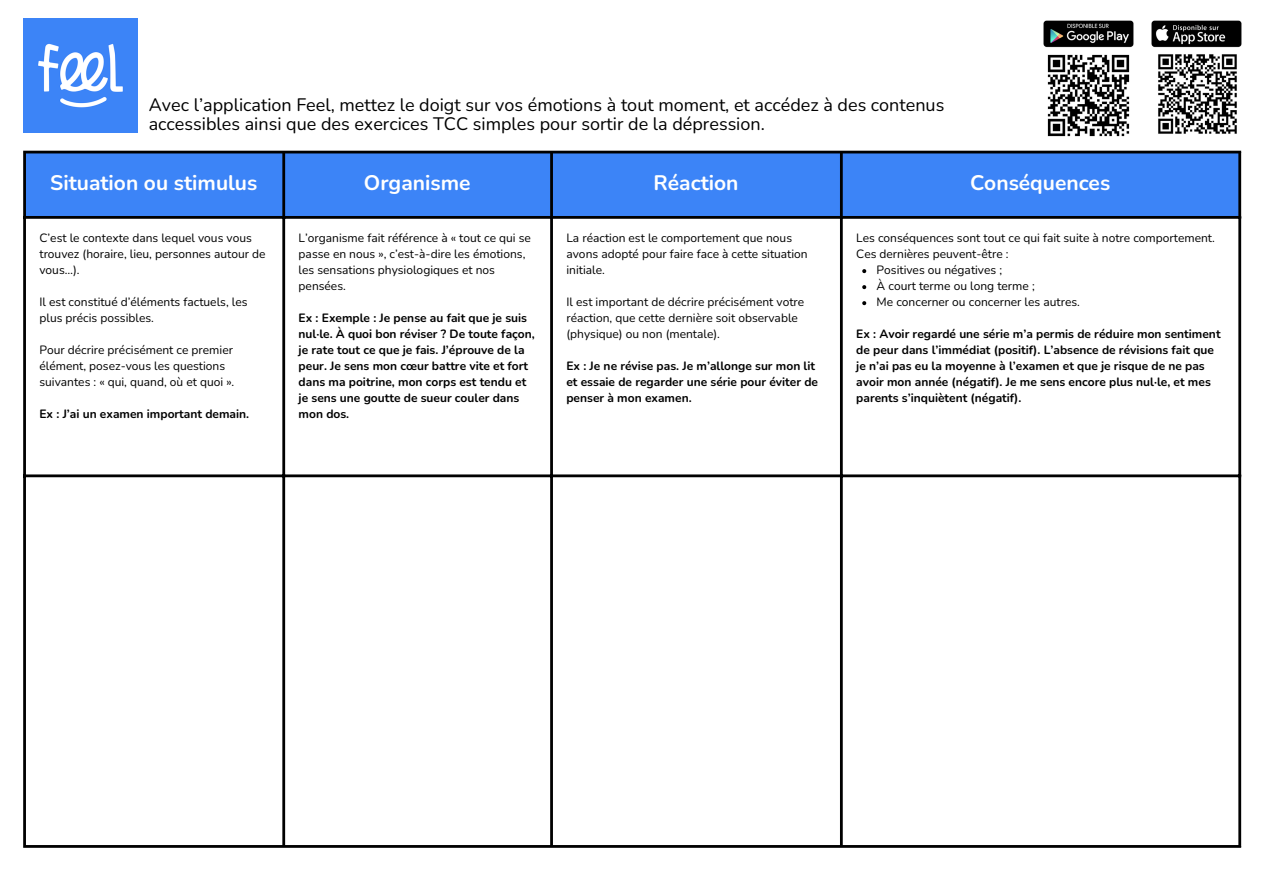
<style>
.page{position:relative;width:1263px;height:894px;background:#fff}
.page>*{position:absolute;margin:0;border:0;box-sizing:border-box;transform-origin:0 0}
.t1{font:700 21px "Nunito";color:#fff}
.t2{font:18px/19.2px "Nunito";color:#000}
.t3{font:12px/16px "Nunito";color:#000}
.t4{font:700 12px/16px "Nunito";color:#000}
</style>
<div class="page">
<div style="left:26px;top:153px;width:1212px;height:63px;background:#3c84f7"></div>
<svg style="left:862px;top:269px;width:4px;height:4px"></svg>
<svg style="left:862px;top:285px;width:4px;height:4px"></svg>
<svg style="left:862px;top:301px;width:4px;height:4px"></svg>
<hr style="left:23px;top:153px;width:3px;height:691px;background:#000">
<hr style="left:282px;top:153px;width:3px;height:691px;background:#000">
<hr style="left:550px;top:153px;width:3px;height:691px;background:#000">
<hr style="left:840px;top:153px;width:3px;height:691px;background:#000">
<hr style="left:1238px;top:153px;width:3px;height:691px;background:#000">
<hr style="left:23px;top:151px;width:1218px;height:2px;background:#000">
<hr style="left:23px;top:216px;width:1218px;height:3px;background:#000">
<hr style="left:23px;top:474px;width:1218px;height:3px;background:#000">
<hr style="left:23px;top:844px;width:1218px;height:3px;background:#000">
<img style="left:23px;top:18px;width:115px;height:115px">
<img style="left:1047px;top:54px;width:83px;height:83px">
<img style="left:1158px;top:54px;width:79px;height:80px">
<img style="left:1043px;top:20px;width:90px;height:28px">
<img style="left:1152px;top:20px;width:90px;height:28px">
<p class="t2" style="left:149px;top:95px;width:797px">Avec l’application Feel, mettez le doigt sur vos émotions à tout moment, et accédez à des contenus accessibles ainsi que des exercices TCC simples pour sortir de la dépression.</p>
<p class="t1" style="left:50px;top:169px;width:209px">Situation ou stimulus</p>
<h1 class="t1" style="left:364px;top:169px;width:108px">Organisme</h1>
<p class="t1" style="left:653px;top:169px;width:86px">Réaction</p>
<p class="t1" style="left:970px;top:169px;width:142px">Conséquences</p>
<p class="t3" style="left:39px;top:230px;width:228px">C’est le contexte dans lequel vous vous trouvez (horaire, lieu, personnes autour de vous…).</p>
<p class="t3" style="left:39px;top:294px;width:210px">Il est constitué d’éléments factuels, les plus précis possibles.</p>
<p class="t3" style="left:39px;top:342px;width:196px">Pour décrire précisément ce premier élément, posez-vous les questions suivantes : « qui, quand, où et quoi ».</p>
<p class="t4" style="left:39px;top:406px;width:211px">Ex : J’ai un examen important demain.</p>
<p class="t3" style="left:299px;top:230px;width:234px">L’organisme fait référence à « tout ce qui se passe en nous », c’est-à-dire les émotions, les sensations physiologiques et nos pensées.</p>
<p class="t4" style="left:299px;top:310px;width:238px">Ex : Exemple : Je pense au fait que je suis nul·le. À quoi bon réviser ? De toute façon, je rate tout ce que je fais. J’éprouve de la peur. Je sens mon cœur battre vite et fort dans ma poitrine, mon corps est tendu et je sens une goutte de sueur couler dans mon dos.</p>
<p class="t3" style="left:566px;top:230px;width:243px">La réaction est le comportement que nous avons adopté pour faire face à cette situation initiale.</p>
<p class="t3" style="left:566px;top:294px;width:239px">Il est important de décrire précisément votre réaction, que cette dernière soit observable (physique) ou non (mentale).</p>
<p class="t4" style="left:566px;top:358px;width:253px">Ex : Je ne révise pas. Je m’allonge sur mon lit et essaie de regarder une série pour éviter de penser à mon examen.</p>
<p class="t3" style="left:856px;top:230px;width:360px">Les conséquences sont tout ce qui fait suite à notre comportement.<br>Ces dernières peuvent-être :</p>
<p class="t3" style="left:877px;top:262px;width:127px">Positives ou négatives ;</p>
<p class="t3" style="left:877px;top:278px;width:160px">À court terme ou long terme ;</p>
<p class="t3" style="left:877px;top:294px;width:205px">Me concerner ou concerner les autres.</p>
<p class="t4" style="left:856px;top:326px;width:366px">Ex : Avoir regardé une série m’a permis de réduire mon sentiment de peur dans l’immédiat (positif). L’absence de révisions fait que je n’ai pas eu la moyenne à l’examen et que je risque de ne pas avoir mon année (négatif). Je me sens encore plus nul·le, et mes parents s’inquiètent (négatif).</p>
</div>
